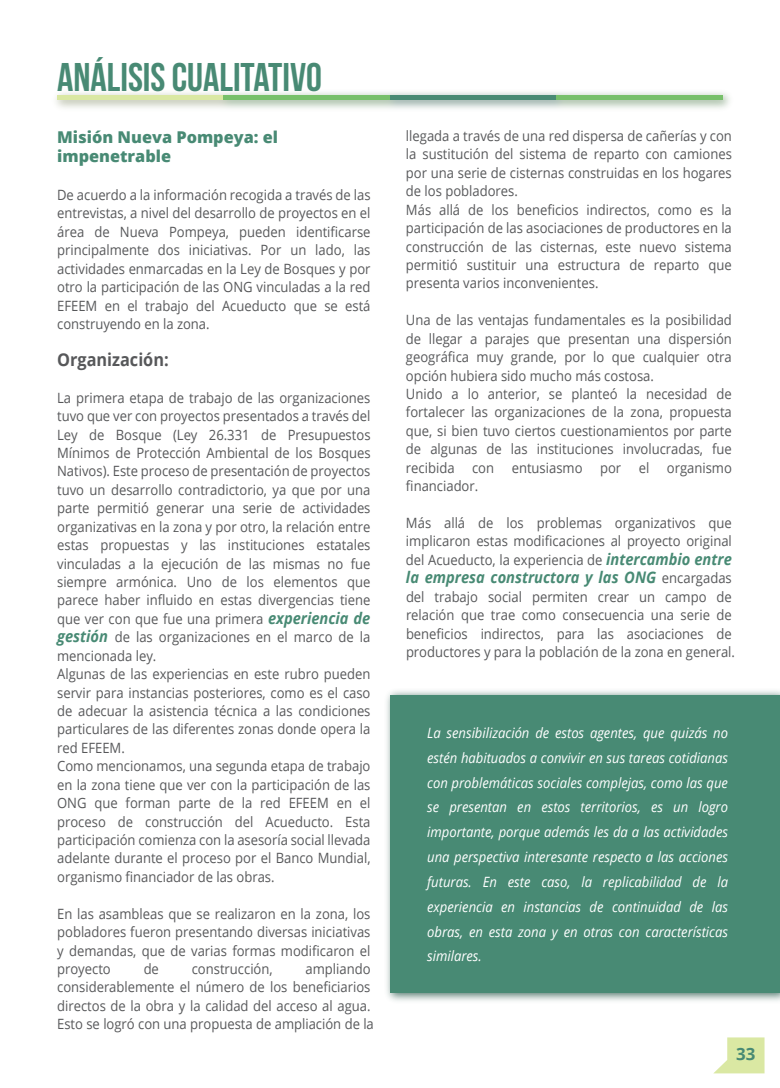
<style>
.page{position:relative;width:780px;height:1088px;background:#fff}
.page>*{position:absolute;margin:0;border:0;box-sizing:border-box;transform-origin:0 0}
.t1{font:700 40px "Bebas Neue";color:#488a74}
.t2{font:700 17.75px "Open Sans";color:#57585a;scale:.92 1}
.t3{font:700 16.88px "Open Sans";color:#488a74}
.t4{font:800 16.25px/19.5px "Open Sans";color:#488a74}
.t5{font:italic 700 16px "Open Sans";color:#488a74;scale:.92 1}
.t6{font:14.12px/18.4px "Open Sans";color:#57585a;scale:.92 1}
.t7{font:italic 14.12px/24.8px "Open Sans";color:#fff;text-align:justify;scale:.92 1}
.s1{font-weight:700;font-style:italic;font-size:16px;color:#488a74}
.s2{font-weight:400;font-style:normal;font-size:14.12px;color:#57585a}
</style>
<div class="page">
<img style="left:386px;top:690px;width:394px;height:311px">
<div style="left:390px;top:695px;width:390px;height:297px;background:#488a74"></div>
<img style="left:56px;top:92px;width:674px;height:17px">
<hr style="left:57px;top:96px;width:166px;height:4px;background:#dae8a3">
<hr style="left:223px;top:96px;width:167px;height:4px;background:#77c06a">
<hr style="left:390px;top:96px;width:166px;height:4px;background:#488a74">
<hr style="left:556px;top:96px;width:166px;height:4px;background:#77c06a">
<svg style="left:714px;top:1037px;width:50px;height:36px"></svg>
<h1 class="t1" style="left:57px;top:55px;width:266px">ANÁLISIS CUALITATIVO</h1>
<p class="t4" style="left:57px;top:126px;width:222px">Misión Nueva Pompeya: el impenetrable</p>
<p class="t6" style="left:57px;top:185px;width:342px;text-align:justify">De acuerdo a la información recogida a través de las entrevistas, a nivel del desarrollo de proyectos en el área de Nueva Pompeya, pueden identificarse principalmente dos iniciativas. Por un lado, las actividades enmarcadas en la Ley de Bosques y por otro la participación de las ONG vinculadas a la red EFEEM en el trabajo del Acueducto que se está construyendo en la zona.</p>
<p class="t2" style="left:57px;top:347px;width:123px">Organización:</p>
<p class="t6" style="left:57px;top:388px;width:342px">La primera etapa de trabajo de las organizaciones tuvo que ver con proyectos presentados a través del Ley de Bosque (Ley 26.331 de Presupuestos Mínimos de Protección Ambiental de los Bosques Nativos). Este proceso de presentación de proyectos tuvo un desarrollo contradictorio, ya que por una parte permitió generar una serie de actividades organizativas en la zona y por otro, la relación entre estas propuestas y las instituciones estatales vinculadas a la ejecución de las mismas no fue siempre armónica. Uno de los elementos que parece haber influido en estas divergencias tiene que ver con que fue una primera <span class="s1">experiencia de gestión</span> de las organizaciones en el marco de la mencionada ley.<br>Algunas de las experiencias en este rubro pueden servir para instancias posteriores, como es el caso de adecuar la asistencia técnica a las condiciones particulares de las diferentes zonas donde opera la red EFEEM.<br>Como mencionamos, una segunda etapa de trabajo en la zona tiene que ver con la participación de las ONG que forman parte de la red EFEEM en el proceso de construcción del Acueducto. Esta participación comienza con la asesoría social llevada adelante durante el proceso por el Banco Mundial, organismo financiador de las obras.</p>
<p class="t6" style="left:57px;top:904px;width:342px;text-align:justify">En las asambleas que se realizaron en la zona, los pobladores fueron presentando diversas iniciativas y demandas, que de varias formas modificaron el proyecto</p>
<p class="t6" style="left:144px;top:959px;width:18px">de</p>
<p class="t6" style="left:192px;top:959px;width:89px">construcción,</p>
<p class="t6" style="left:57px;top:959px;width:346px;text-indent:248px">ampliando considerablemente el número de los beneficiarios directos de la obra y la calidad del acceso al agua.<br>Esto se logró con una propuesta de ampliación de la</p>
<p class="t6" style="left:406px;top:126px;width:356px">llegada a través de una red dispersa de cañerías y con la sustitución del sistema de reparto con camiones por una serie de cisternas construidas en los hogares de los pobladores.<br>Más allá de los beneficios indirectos, como es la participación de las asociaciones de productores en la construcción de las cisternas, este nuevo sistema permitió sustituir una estructura de reparto que presenta varios inconvenientes.</p>
<p class="t6" style="left:406px;top:311px;width:356px">Una de las ventajas fundamentales es la posibilidad de llegar a parajes que presentan una dispersión geográfica muy grande, por lo que cualquier otra opción hubiera sido mucho más costosa.<br>Unido a lo anterior, se planteó la necesidad de fortalecer las organizaciones de la zona, propuesta que, si bien tuvo ciertos cuestionamientos por parte de algunas de las instituciones involucradas, fue recibida con entusiasmo por el organismo financiador.</p>
<p class="t6" style="left:406px;top:513px;width:356px;text-align:justify">Más allá de los problemas organizativos que implicaron estas modificaciones al proyecto original del Acueducto, la experiencia de <span class="s1">intercambio entre</span></p>
<p class="t5" style="left:406px;top:566px;width:355px">la empresa constructora y las ONG <span class="s2">encargadas</span></p>
<p class="t6" style="left:406px;top:587px;width:359px">del trabajo social permiten crear un campo de relación que trae como consecuencia una serie de beneficios indirectos, para las asociaciones de productores y para la población de la zona en general.</p>
<p class="t7" style="left:427px;top:720px;width:328px">La sensibilización de estos agentes, que quizás no estén habituados a convivir en sus tareas cotidianas con problemáticas sociales complejas, como las que se presentan en estos territorios, es un logro importante, porque además les da a las actividades una perspectiva interesante respecto a las acciones futuras. En este caso, la replicabilidad de la experiencia en instancias de continuidad de las obras, en esta zona y en otras con características similares.</p>
<p class="t3" style="left:736px;top:1042px;width:21px">33</p>
</div>
